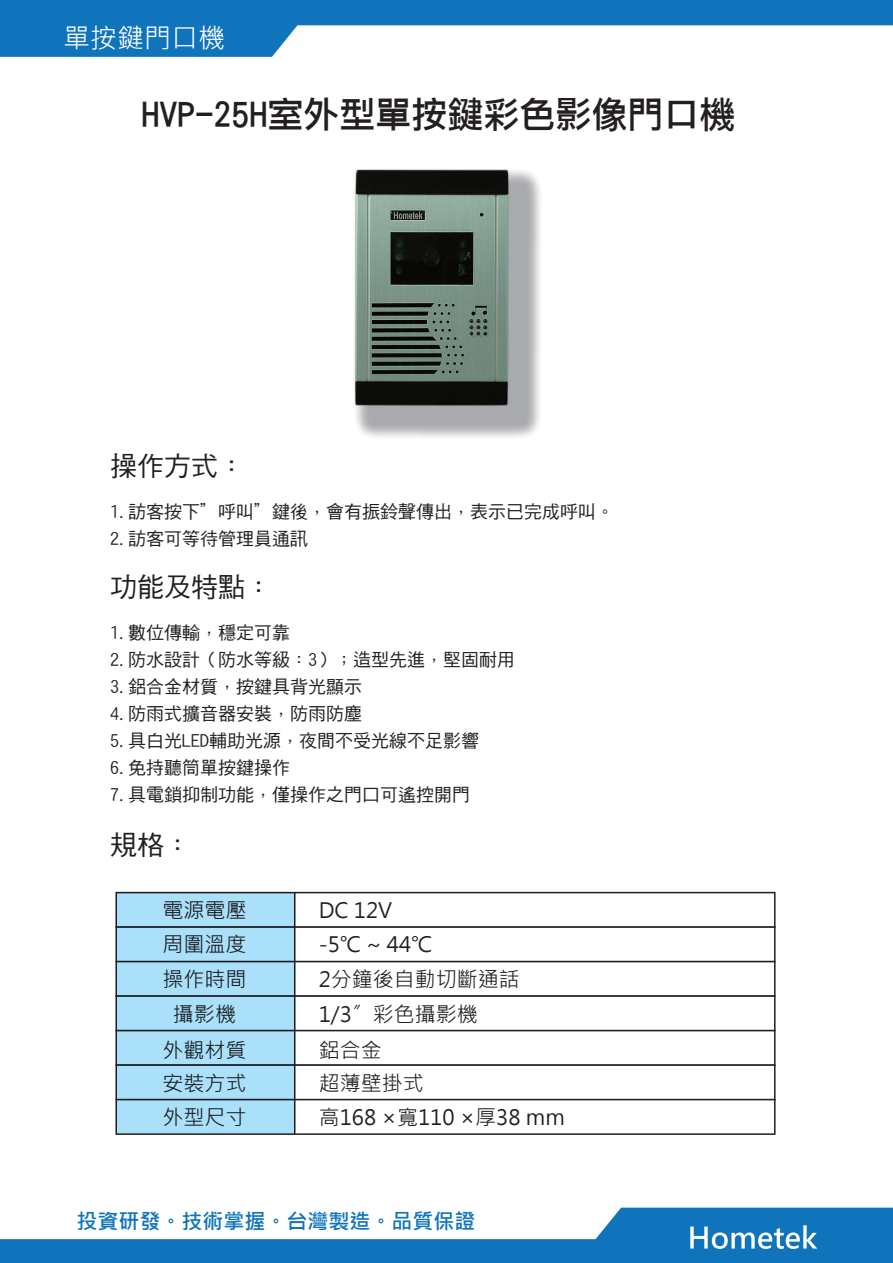
<style>
.page{position:relative;width:893px;height:1263px;background:#fff}
.page>*{position:absolute;margin:0;border:0;box-sizing:border-box;transform-origin:0 0}
.t1{font:36px "DF Li Hei W5 WIN BF";color:#231f20}
.t2{font:27px "DF Hei Md HKSCS U";color:#231f20}
.t3{font:27px "Microsoft Jheng Hei";color:#fff}
.t4{font:21px/34.2px "Microsoft Jheng Hei";color:#231f20}
.t5{font:700 21px "Microsoft Jheng Hei";color:#1074bc}
.t6{font:18px/27px "DF Hei Md HKSCS U";color:#231f20}
</style>
<div class="page">
<svg style="left:0;top:1208px;width:893px;height:55px;fill:#1074bc"></svg>
<svg style="left:0;top:0;width:893px;height:57px;fill:#1074bc"></svg>
<div style="left:115px;top:892px;width:660px;height:36px;border:2px solid #231f20"></div>
<div style="left:115px;top:926px;width:660px;height:36px;border:2px solid #231f20"></div>
<div style="left:115px;top:961px;width:660px;height:36px;border:2px solid #231f20"></div>
<div style="left:115px;top:995px;width:660px;height:36px;border:2px solid #231f20"></div>
<div style="left:115px;top:1030px;width:660px;height:36px;border:2px solid #231f20"></div>
<div style="left:115px;top:1064px;width:660px;height:36px;border:2px solid #231f20"></div>
<div style="left:115px;top:1099px;width:660px;height:36px;border:2px solid #231f20"></div>
<div style="left:116px;top:892px;width:179px;height:242px;background:#aae0f9"></div>
<img style="left:354px;top:169px;width:187px;height:268px">
<svg style="left:690px;top:1225px;width:127px;height:24px"></svg>
<h2 class="t3" style="left:63px;top:21px;width:163px">單按鍵門口機</h2>
<h1 class="t1" style="left:141px;top:96px;width:596px">HVP-25H室外型單按鍵彩色影像門口機</h1>
<h2 class="t2" style="left:110px;top:452px;width:136px">操作方式：</h2>
<p class="t6" style="left:110px;top:498px;width:505px">1.訪客按下”呼叫”鍵後，會有振鈴聲傳出，表示已完成呼叫。<br>2.訪客可等待管理員通訊</p>
<h2 class="t2" style="left:110px;top:573px;width:163px">功能及特點：</h2>
<p class="t6" style="left:110px;top:619px;width:406px">1.數位傳輸，穩定可靠<br>2.防水設計（防水等級：3）；造型先進，堅固耐用<br>3.鋁合金材質，按鍵具背光顯示<br>4.防雨式擴音器安裝，防雨防塵<br>5.具白光LED輔助光源，夜間不受光線不足影響<br>6.免持聽筒單按鍵操作<br>7.具電鎖抑制功能，僅操作之門口可遙控開門</p>
<h2 class="t2" style="left:110px;top:831px;width:82px">規格：</h2>
<p class="t4" style="left:162px;top:893px;width:85px">電源電壓</p>
<p class="t4" style="left:319px;top:893px;width:203px">DC 12V<br>-5℃ ~ 44℃<br>2分鐘後自動切斷通話</p>
<p class="t4" style="left:162px;top:927px;width:85px">周圍溫度操作時間</p>
<p class="t4" style="left:173px;top:997px;width:64px">攝影機</p>
<p class="t4" style="left:319px;top:997px;width:161px">1/3〞彩色攝影機</p>
<p class="t4" style="left:162px;top:1033px;width:85px">外觀材質</p>
<p class="t4" style="left:319px;top:1033px;width:64px">鋁合金</p>
<p class="t4" style="left:162px;top:1066px;width:85px">安裝方式</p>
<p class="t4" style="left:319px;top:1066px;width:106px">超薄壁掛式</p>
<p class="t4" style="left:162px;top:1100px;width:85px">外型尺寸</p>
<p class="t4" style="left:319px;top:1100px;width:248px">高168 ×寬110 ×厚38 mm</p>
<p class="t5" style="left:76px;top:1208px;width:400px">投資研發。技術掌握。台灣製造。品質保證</p>
</div>
